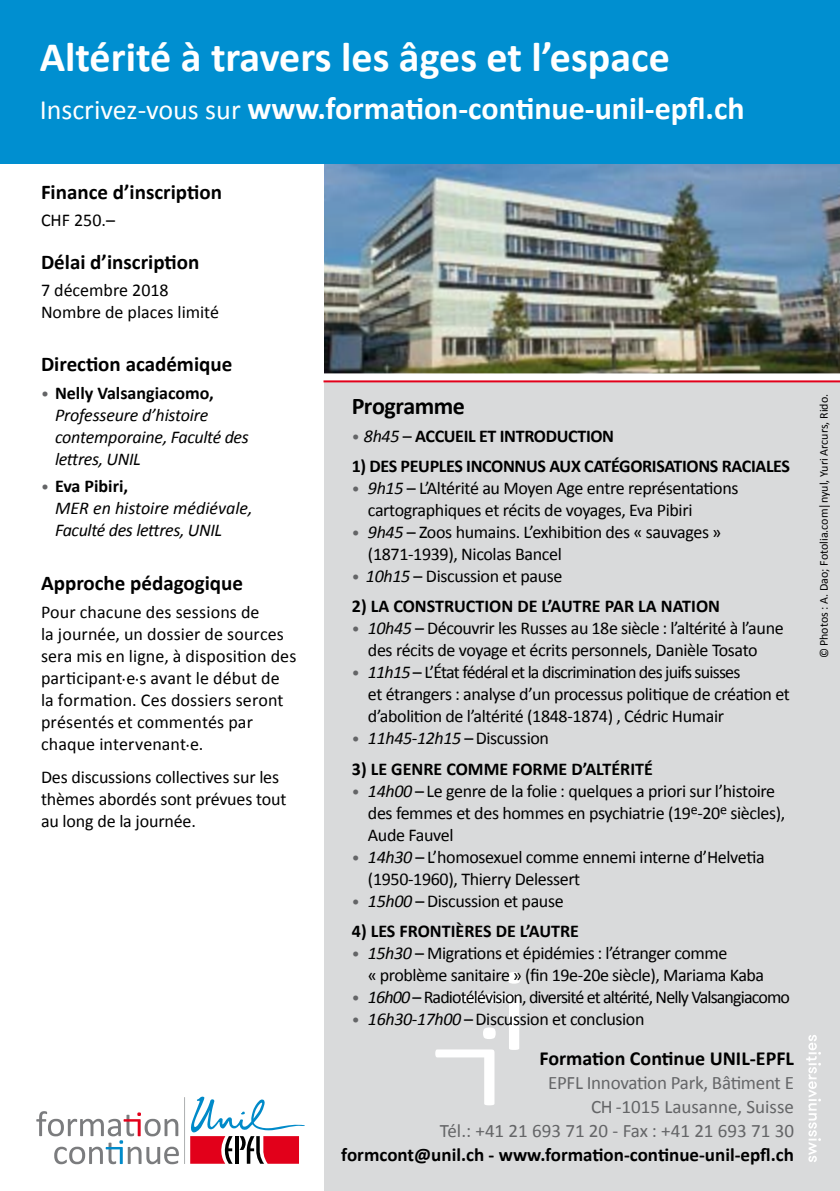
<style>
.page{position:relative;width:840px;height:1191px;background:#fff}
.page>*{position:absolute;margin:0;border:0;box-sizing:border-box;transform-origin:0 0}
.t1{font:700 42px "Calibri";color:#fff}
.t2{font:700 32px "Calibri";color:#fff}
.t3{font:700 24px "Calibri";letter-spacing:-.02em;color:#000}
.t4{font:700 21px "Calibri";color:#000}
.t5{font:700 20px "Calibri";color:#000}
.t6{font:19px/24px "Calibri";color:#646567;text-align:right}
.t7{font:700 19px "Calibri";color:#000}
.t8{font:18px/22px "Calibri";letter-spacing:-.02em;color:#000}
.t9{font:18px/22px "Calibri";letter-spacing:.005em;color:#000}
.t10{font:700 18px "Calibri";letter-spacing:-.015em;color:#000}
.t11{font:italic 18px/22px "Calibri";letter-spacing:-.02em;color:#000}
.t12{font:18px "Calibri";letter-spacing:-.05em;color:#000}
.t13{font:18px/21.6px "Calibri";color:#000}
.t14{font:12px "Calibri";color:#000}
.s1{font-weight:400;font-size:28px}
.s2{font-style:normal;font-size:16px;color:#646567}
.s3{font-weight:700;font-style:normal}
.s4{font-weight:400;font-size:16px;color:#646567}
.s5{font-weight:400;font-style:italic}
.s6{font-weight:400}
.s7{font-size:16px;color:#646567}
.s8{font-style:italic}
.s9{font-style:normal}
</style>
<div class="page">
<img style="left:323px;top:163px;width:516px;height:210px">
<div style="left:323px;top:381px;width:516px;height:810px;background:#d9dadb"></div>
<div style="left:0;top:0;width:839px;height:163px;background:#008fd0"></div>
<hr style="left:184px;top:1097px;width:1px;height:66px;background:#b1b3b4">
<svg style="left:36px;top:1111px;width:143px;height:53px"></svg>
<svg style="left:190px;top:1096px;width:115px;height:67px"></svg>
<svg style="left:435px;top:972px;width:85px;height:133px"></svg>
<hr style="left:323px;top:380px;width:516px;height:2px;background:#e2001a">
<svg style="left:806px;top:1035px;width:14px;height:127px"></svg>
<h1 class="t1" style="left:40px;top:30px;width:631px">Altérité à travers les âges et l’espace</h1>
<h2 class="t2" style="left:40px;top:87px;width:706px"><span class="s1">Inscrivez-vous sur</span> www.formation-continue-unil-epfl.ch</h2>
<p class="t4" style="left:41px;top:179px;width:182px">Finance d’inscription</p>
<p class="t8" style="left:41px;top:209px;width:76px">CHF 250.–</p>
<p class="t4" style="left:41px;top:248px;width:160px">Délai d’inscription</p>
<p class="t13" style="left:41px;top:279px;width:179px">7 décembre 2018<br>Nombre de places limité</p>
<p class="t4" style="left:41px;top:351px;width:193px">Direction académique</p>
<p class="t11" style="left:55px;top:381px;width:195px;text-indent:-14px"><span class="s2">•</span> <span class="s3">Nelly Valsangiacomo,<br></span>Professeure d’histoire contemporaine, Faculté des lettres, UNIL</p>
<p class="t11" style="left:55px;top:475px;width:199px;text-indent:-14px"><span class="s2">•</span> <span class="s3">Eva Pibiri,<br></span>MER en histoire médiévale,<br>Faculté des lettres, UNIL</p>
<p class="t4" style="left:41px;top:569px;width:203px">Approche pédagogique</p>
<p class="t9" style="left:41px;top:601px;width:257px">Pour chacune des sessions de<br>la journée, un dossier de sources sera mis en ligne, à disposition des participant·e·s avant le début de la formation. Ces dossiers seront présentés et commentés par chaque intervenant·e.</p>
<p class="t8" style="left:41px;top:766px;width:247px">Des discussions collectives sur les thèmes abordés sont prévues tout au long de la journée.</p>
<h3 class="t3" style="left:351px;top:390px;width:114px">Programme</h3>
<p class="t10" style="left:351px;top:424px;width:263px"><span class="s4">•</span> <span class="s5">8h45</span> <span class="s6">–</span> ACCUEIL ET INTRODUCTION</p>
<p class="t10" style="left:351px;top:454px;width:439px">1) DES PEUPLES INCONNUS AUX CATÉGORISATIONS RACIALES</p>
<p class="t8" style="left:367px;top:477px;width:372px;text-indent:-16px"><span class="s7">•</span> <span class="s8">9h15</span> – L’Altérité au Moyen Age entre représentations cartographiques et récits de voyages, Eva Pibiri</p>
<p class="t8" style="left:367px;top:521px;width:355px;text-indent:-16px"><span class="s7">•</span> <span class="s8">9h45</span> – Zoos humains. L’exhibition des « sauvages » (1871-1939), Nicolas Bancel</p>
<p class="t8" style="left:351px;top:565px;width:212px"><span class="s7">•</span> <span class="s8">10h15</span> – Discussion et pause</p>
<p class="t10" style="left:351px;top:595px;width:369px">2) LA CONSTRUCTION DE L’AUTRE PAR LA NATION</p>
<p class="t8" style="left:351px;top:617px;width:433px;text-align:center"><span class="s7">•</span> <span class="s8">10h45</span> – Découvrir les Russes au 18e siècle : l’altérité à l’aune des récits de voyage et écrits personnels, Danièle Tosato</p>
<p class="t8" style="left:367px;top:661px;width:423px;text-indent:-16px"><span class="s7">•</span> <span class="s8">11h15</span> – L’État fédéral et la discrimination des juifs suisses<br>et étrangers : analyse d’un processus politique de création et d’abolition de l’altérité (1848-1874) , Cédric Humair</p>
<p class="t11" style="left:351px;top:726px;width:198px"><span class="s2">•</span> 11h45-12h15 <span class="s9">– Discussion</span></p>
<p class="t10" style="left:351px;top:757px;width:302px">3) LE GENRE COMME FORME D’ALTÉRITÉ</p>
<p class="t8" style="left:367px;top:780px;width:419px;text-indent:-16px"><span class="s7">•</span> <span class="s8">14h00</span> – Le genre de la folie : quelques a priori sur l’histoire des femmes et des hommes en psychiatrie (19<sup>e</sup>-20<sup>e</sup> siècles),<br>Aude Fauvel</p>
<p class="t8" style="left:368px;top:846px;width:398px;text-indent:-16px"><span class="s7">•</span> <span class="s8">14h30</span> – L’homosexuel comme ennemi interne d’Helvetia (1950-1960), Thierry Delessert</p>
<p class="t8" style="left:351px;top:890px;width:213px"><span class="s7">•</span> <span class="s8">15h00</span> – Discussion et pause</p>
<p class="t10" style="left:351px;top:920px;width:228px">4) LES FRONTIÈRES DE L’AUTRE</p>
<p class="t8" style="left:367px;top:942px;width:397px;text-indent:-16px"><span class="s7">•</span> <span class="s8">15h30</span> – Migrations et épidémies : l’étranger comme<br>« problème sanitaire » (fin 19e-20e siècle), Mariama Kaba</p>
<p class="t12" style="left:351px;top:986px;width:439px"><span class="s7">•</span> <span class="s8">16h00</span> – Radiotélévision, diversité et altérité, Nelly Valsangiacomo</p>
<p class="t8" style="left:351px;top:1008px;width:294px"><span class="s7">•</span> <span class="s8">16h30-17h00</span> –Discussion et conclusion</p>
<p class="t5" style="left:539px;top:1045px;width:256px">Formation Continue UNIL-EPFL</p>
<p class="t6" style="left:439px;top:1070px;width:355px">EPFL Innovation Park, Bâtiment E<br>CH -1015 Lausanne, Suisse<br>Tél.: +41 21 693 71 20 - Fax : +41 21 693 71 30</p>
<p class="t7" style="left:341px;top:1142px;width:454px">formcont@unil.ch - www.formation-continue-unil-epfl.ch</p>
<p class="t14" style="left:815px;top:658px;width:266px;rotate:-90deg">© Photos : A. Dao; Fotolia.com|nyul, Yuri Arcurs, Rido.</p>
</div>
